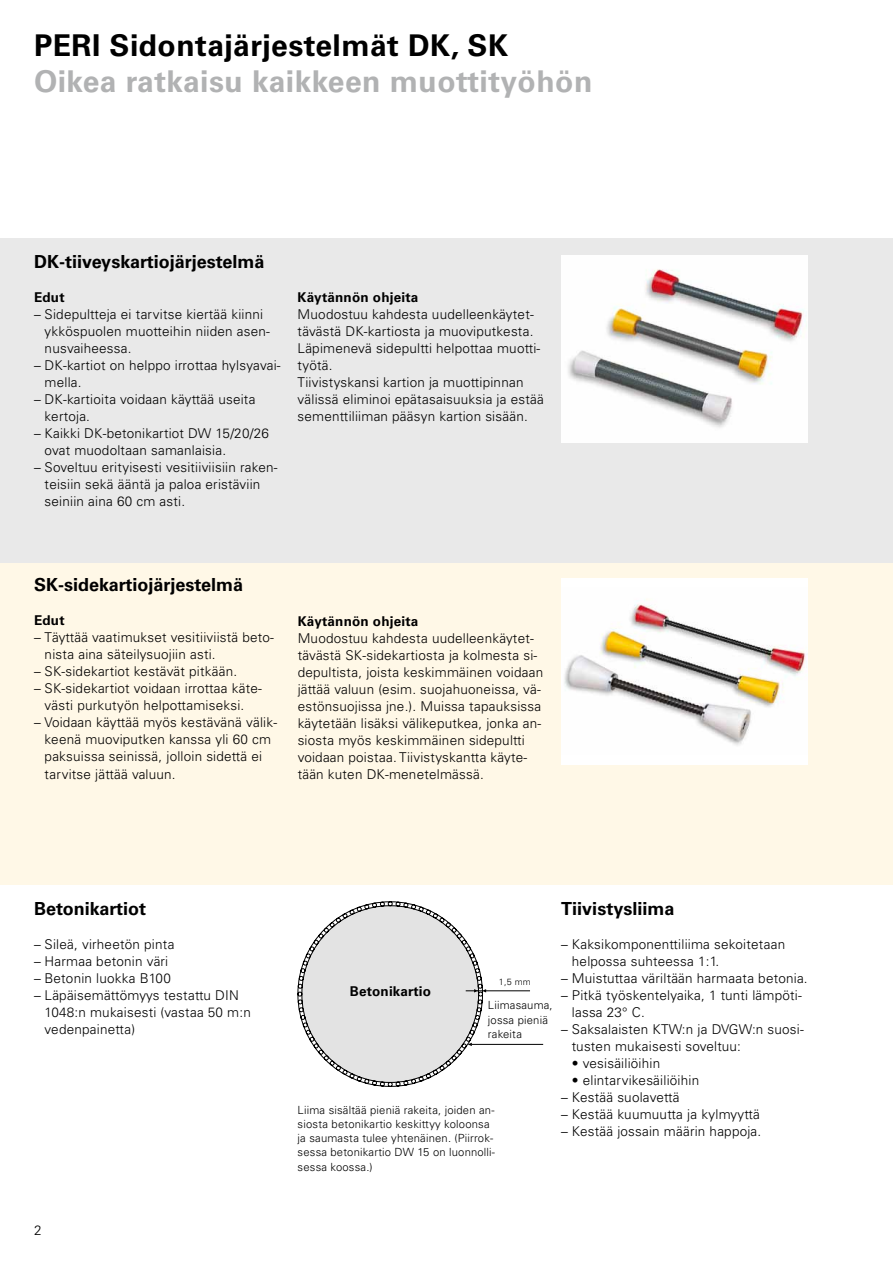
<style>
.page{position:relative;width:893px;height:1263px;background:#fff}
.page>*{position:absolute;margin:0;border:0;box-sizing:border-box;transform-origin:0 0}
.t1{font:700 30px "Univers LT Pro";letter-spacing:.015em;color:#b1b2b3}
.t2{font:700 30px "Univers LT Pro";letter-spacing:.015em;color:#000}
.t3{font:700 18px "Univers LT Pro";color:#000}
.t4{font:300 13.5px/17px "Univers LT Pro";letter-spacing:.015em;color:#000}
.t5{font:700 13.5px "Univers LT Pro";letter-spacing:.015em;color:#000}
.t6{font:300 11.25px/14.1px "Univers LT Pro";letter-spacing:.015em;color:#000}
.t7{font:300 9px "Univers LT Pro";color:#000}
</style>
<div class="page">
<div style="left:0;top:563px;width:893px;height:321px;background:#fff8e7"></div>
<div style="left:0;top:238px;width:893px;height:325px;background:#e9e9e9"></div>
<img style="left:561px;top:255px;width:247px;height:187px">
<div style="left:562px;top:579px;width:246px;height:186px;background:#fff"></div>
<img style="left:564px;top:599px;width:242px;height:147px">
<hr style="left:472px;top:1044px;width:71px;height:1px;background:#000">
<svg style="left:298px;top:901px;width:232px;height:186px"></svg>
<h1 class="t2" style="left:34px;top:27px;width:475px">PERI Sidontajärjestelmät DK, SK</h1>
<h1 class="t1" style="left:34px;top:63px;width:560px">Oikea ratkaisu kaikkeen muottityöhön</h1>
<h2 class="t3" style="left:34px;top:251px;width:232px">DK-tiiveyskartiojärjestelmä</h2>
<p class="t5" style="left:34px;top:289px;width:32px">Edut</p>
<p class="t4" style="left:45px;top:306px;width:227px;text-indent:-11px">– Sidepultteja ei tarvitse kiertää kiinni ykköspuolen muotteihin niiden asen&shy;nusvaiheessa.</p>
<p class="t4" style="left:45px;top:357px;width:237px;text-indent:-11px">– DK-kartiot on helppo irrottaa hylsyavai&shy;mella.</p>
<p class="t4" style="left:45px;top:391px;width:212px;text-indent:-11px">– DK-kartioita voidaan käyttää useita kertoja.</p>
<p class="t4" style="left:45px;top:425px;width:226px;text-indent:-11px">– Kaikki DK-betonikartiot DW 15/20/26 ovat muodoltaan samanlaisia.</p>
<p class="t4" style="left:45px;top:459px;width:234px;text-indent:-11px">– Soveltuu erityisesti vesitiiviisiin raken&shy;teisiin sekä ääntä ja paloa eristäviin seiniin aina 60 cm asti.</p>
<p class="t5" style="left:298px;top:289px;width:122px">Käytännön ohjeita</p>
<p class="t4" style="left:298px;top:306px;width:248px">Muodostuu kahdesta uudelleenkäytet&shy;tävästä DK-kartiosta ja muoviputkesta.<br>Läpimenevä sidepultti helpottaa muotti&shy;työtä.<br>Tiivistyskansi kartion ja muottipinnan välissä eliminoi epätasaisuuksia ja estää sementtiliiman pääsyn kartion sisään.</p>
<h2 class="t3" style="left:34px;top:574px;width:211px">SK-sidekartiojärjestelmä</h2>
<p class="t5" style="left:34px;top:613px;width:32px">Edut</p>
<p class="t4" style="left:45px;top:629px;width:231px;text-indent:-11px">– Täyttää vaatimukset vesitiiviistä beto&shy;nista aina säteilysuojiin asti.</p>
<p class="t4" style="left:34px;top:663px;width:205px">– SK-sidekartiot kestävät pitkään.</p>
<p class="t4" style="left:34px;top:680px;width:229px;text-align:center">– SK-sidekartiot voidaan irrottaa käte&shy;västi purkutyön helpottamiseksi.</p>
<p class="t4" style="left:45px;top:714px;width:234px;text-indent:-11px">– Voidaan käyttää myös kestävänä välik&shy;keenä muoviputken kanssa yli 60 cm paksuissa seinissä, jolloin sidettä ei tarvitse jättää valuun.</p>
<p class="t5" style="left:298px;top:613px;width:122px">Käytännön ohjeita</p>
<p class="t4" style="left:298px;top:630px;width:247px">Muodostuu kahdesta uudelleenkäytet&shy;tävästä SK-sidekartiosta ja kolmesta si&shy;depultista, joista keskimmäinen voidaan jättää valuun (esim. suojahuoneissa, vä&shy;estönsuojissa jne.). Muissa tapauksissa käytetään lisäksi välikeputkea, jonka an&shy;siosta myös keskimmäinen sidepultti voidaan poistaa. Tiivistyskantta käyte&shy;tään kuten DK-menetelmässä.</p>
<h2 class="t3" style="left:34px;top:897px;width:114px">Betonikartiot</h2>
<p class="t4" style="left:34px;top:935px;width:142px">– Sileä, virheetön pinta</p>
<p class="t4" style="left:34px;top:952px;width:136px">– Harmaa betonin väri</p>
<p class="t4" style="left:34px;top:969px;width:139px">– Betonin luokka B100</p>
<p class="t4" style="left:45px;top:986px;width:208px;text-indent:-11px">– Läpäisemättömyys testattu DIN<br>1048:n mukaisesti (vastaa 50 m:n vedenpainetta)</p>
<p class="t4" style="left:34px;top:1221px;width:9px">2</p>
<p class="t5" style="left:350px;top:984px;width:83px">Betonikartio</p>
<p class="t7" style="left:499px;top:977px;width:33px">1,5 mm</p>
<p class="t6" style="left:488px;top:998px;width:66px">Liimasauma, jossa pieniä rakeita</p>
<p class="t6" style="left:298px;top:1103px;width:199px">Liima sisältää pieniä rakeita, joiden an&shy;siosta betonikartio keskittyy koloonsa ja saumasta tulee yhtenäinen. (Piirrok&shy;sessa betonikartio DW 15 on luonnolli&shy;sessa koossa.)</p>
<h2 class="t3" style="left:561px;top:897px;width:115px">Tiivistysliima</h2>
<p class="t4" style="left:572px;top:935px;width:215px;text-indent:-11px">– Kaksikomponenttiliima sekoitetaan helpossa suhteessa 1:1.</p>
<p class="t4" style="left:561px;top:969px;width:248px">– Muistuttaa väriltään harmaata betonia.</p>
<p class="t4" style="left:572px;top:986px;width:231px;text-indent:-11px">– Pitkä työskentelyaika, 1 tunti lämpöti&shy;lassa 23° C.</p>
<p class="t4" style="left:572px;top:1020px;width:233px;text-indent:-11px">– Saksalaisten KTW:n ja DVGW:n suosi&shy;tusten mukaisesti soveltuu:</p>
<p class="t4" style="left:572px;top:1054px;width:90px">• vesisäiliöihin</p>
<p class="t4" style="left:572px;top:1071px;width:129px">• elintarvikesäiliöihin</p>
<p class="t4" style="left:561px;top:1089px;width:120px">– Kestää suolavettä</p>
<p class="t4" style="left:561px;top:1106px;width:200px">– Kestää kuumuutta ja kylmyyttä</p>
<p class="t4" style="left:561px;top:1123px;width:202px">– Kestää jossain määrin happoja.</p>
</div>
